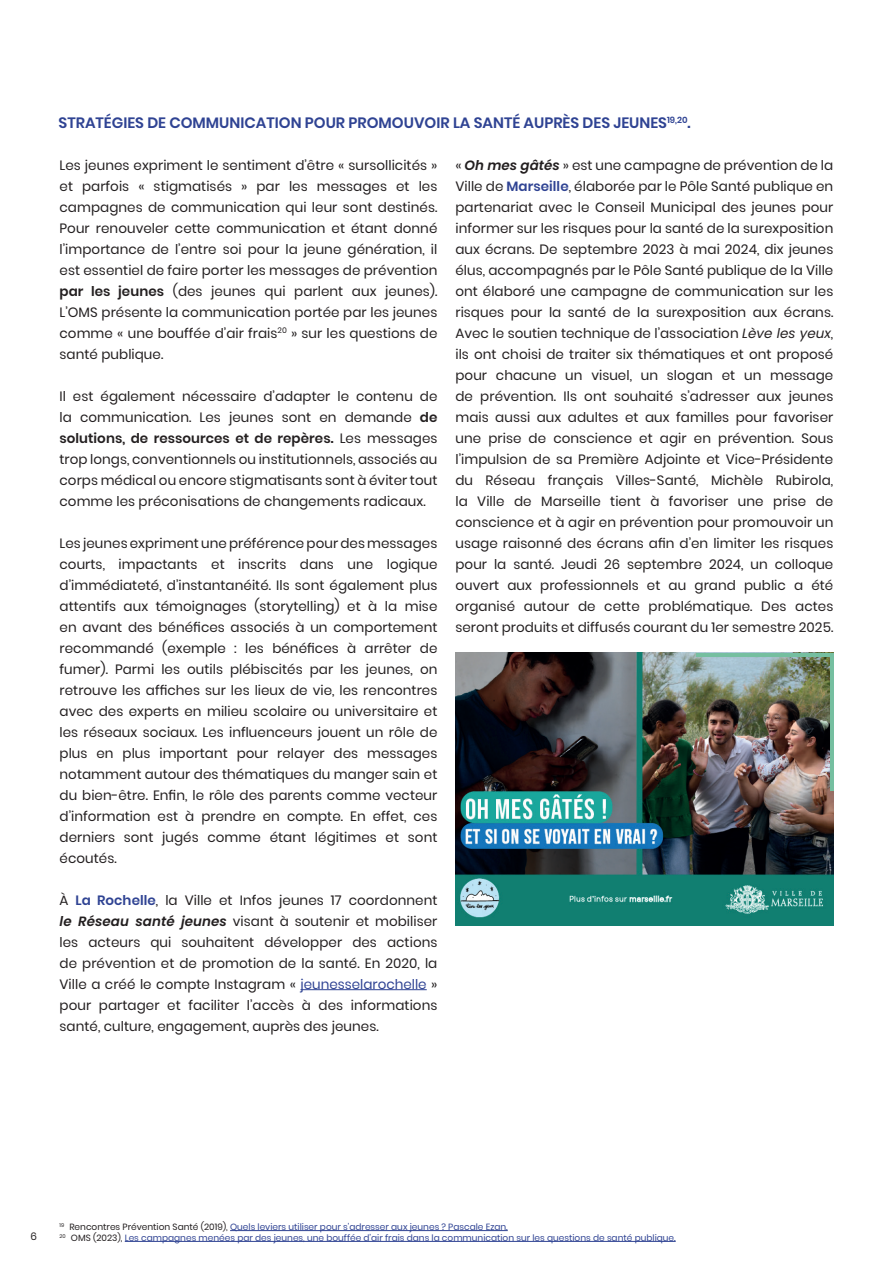
<style>
.page{position:relative;width:893px;height:1263px;background:#fff}
.page>*{position:absolute;margin:0;border:0;box-sizing:border-box;transform-origin:0 0}
.t1{font:600 15px "Poppins";color:#2f4393}
.t2{font:13.5px/21px "Poppins";letter-spacing:.005em;color:#231f20;text-align:justify}
.t3{font:10.5px "Poppins";color:#231f20}
.t4{font:9px/10.8px "Poppins";color:#2f4393}
.s1{font-weight:600}
.s2{font-weight:600;color:#2f4393}
.s3{font-weight:600;font-style:italic}
.s4{color:#2f4393}
.s5{font-style:italic}
.s6{color:#231f20}
</style>
<div class="page">
<hr style="left:230px;top:1230px;width:278px;height:1px;background:#2f4393">
<hr style="left:125px;top:1241px;width:551px;height:1px;background:#2f4393">
<hr style="left:300px;top:989px;width:127px;height:1px;background:#2f4393">
<img style="left:455px;top:653px;width:378px;height:273px">
<hr style="left:830px;top:653px;width:3px;height:138px;background:#75bfa0">
<hr style="left:696px;top:653px;width:137px;height:4px;background:#75bfa0">
<p class="t1" style="left:59px;top:114px;width:634px">STRATÉGIES DE COMMUNICATION POUR PROMOUVOIR LA SANTÉ AUPRÈS DES JEUNES<sup>19,20</sup>.</p>
<p class="t2" style="left:60px;top:154px;width:379px">Les jeunes expriment le sentiment d’être « sursollicités » et parfois « stigmatisés » par les messages et les campagnes de communication qui leur sont destinés.<br>Pour renouveler cette communication et étant donné l’importance de l’entre soi pour la jeune génération, il est essentiel de faire porter les messages de prévention <span class="s1">par les jeunes</span> (des jeunes qui parlent aux jeunes).<br>L’OMS présente la communication portée par les jeunes comme « une bouffée d’air frais<sup>20</sup> » sur les questions de santé publique.</p>
<p class="t2" style="left:60px;top:385px;width:379px">Il est également nécessaire d’adapter le contenu de la communication. Les jeunes sont en demande <span class="s1">de solutions, de ressources et de repères.</span> Les messages trop longs, conventionnels ou institutionnels, associés au corps médical ou encore stigmatisants sont à éviter tout comme les préconisations de changements radicaux.</p>
<p class="t2" style="left:60px;top:532px;width:379px">Les jeunes expriment une préférence pour des messages courts, impactants et inscrits dans une logique d’immédiateté, d’instantanéité. Ils sont également plus attentifs aux témoignages (storytelling) et à la mise en avant des bénéfices associés à un comportement recommandé (exemple : les bénéfices à arrêter de fumer). Parmi les outils plébiscités par les jeunes, on retrouve les affiches sur les lieux de vie, les rencontres avec des experts en milieu scolaire ou universitaire et les réseaux sociaux. Les influenceurs jouent un rôle de plus en plus important pour relayer des messages notamment autour des thématiques du manger sain et du bien-être. Enfin, le rôle des parents comme vecteur d’information est à prendre en compte. En effet, ces derniers sont jugés comme étant légitimes et sont écoutés.</p>
<p class="t2" style="left:60px;top:890px;width:379px">À <span class="s2">La Rochelle</span>, la Ville et Infos jeunes 17 coordonnent <span class="s3">le Réseau santé jeunes</span> visant à soutenir et mobiliser les acteurs qui souhaitent développer des actions de prévention et de promotion de la santé. En 2020, la Ville a créé le compte Instagram « <span class="s4">jeunesselarochelle</span> » pour partager et faciliter l’accès à des informations santé, culture, engagement, auprès des jeunes.</p>
<p class="t2" style="left:455px;top:155px;width:379px">« <span class="s3">Oh mes gâtés</span> » est une campagne de prévention de la Ville de <span class="s2">Marseille</span>, élaborée par le Pôle Santé publique en partenariat avec le Conseil Municipal des jeunes pour informer sur les risques pour la santé de la surexposition aux écrans. De septembre 2023 à mai 2024, dix jeunes élus, accompagnés par le Pôle Santé publique de la Ville ont élaboré une campagne de communication sur les risques pour la santé de la surexposition aux écrans.<br>Avec le soutien technique de l’association <span class="s5">Lève les yeux</span>, ils ont choisi de traiter six thématiques et ont proposé pour chacune un visuel, un slogan et un message de prévention. Ils ont souhaité s’adresser aux jeunes mais aussi aux adultes et aux familles pour favoriser une prise de conscience et agir en prévention. Sous l’impulsion de sa Première Adjointe et Vice-Présidente du Réseau français Villes-Santé, Michèle Rubirola, la Ville de Marseille tient à favoriser une prise de conscience et à agir en prévention pour promouvoir un usage raisonné des écrans afin d’en limiter les risques pour la santé. Jeudi 26 septembre 2024, un colloque ouvert aux professionnels et au grand public a été organisé autour de cette problématique. Des actes seront produits et diffusés courant du 1er semestre 2025.</p>
<p class="t3" style="left:31px;top:1230px;width:8px">6</p>
<p class="t4" style="left:60px;top:1221px;width:618px"><sup>19</sup> <span class="s6">Rencontres Prévention Santé (2019),</span> Quels leviers utiliser pour s’adresser aux jeunes ? Pascale Ezan.<br><sup>20</sup> <span class="s6">OMS (2023),</span> Les campagnes menées par des jeunes, une bouffée d’air frais dans la communication sur les questions de santé publique.</p>
</div>
